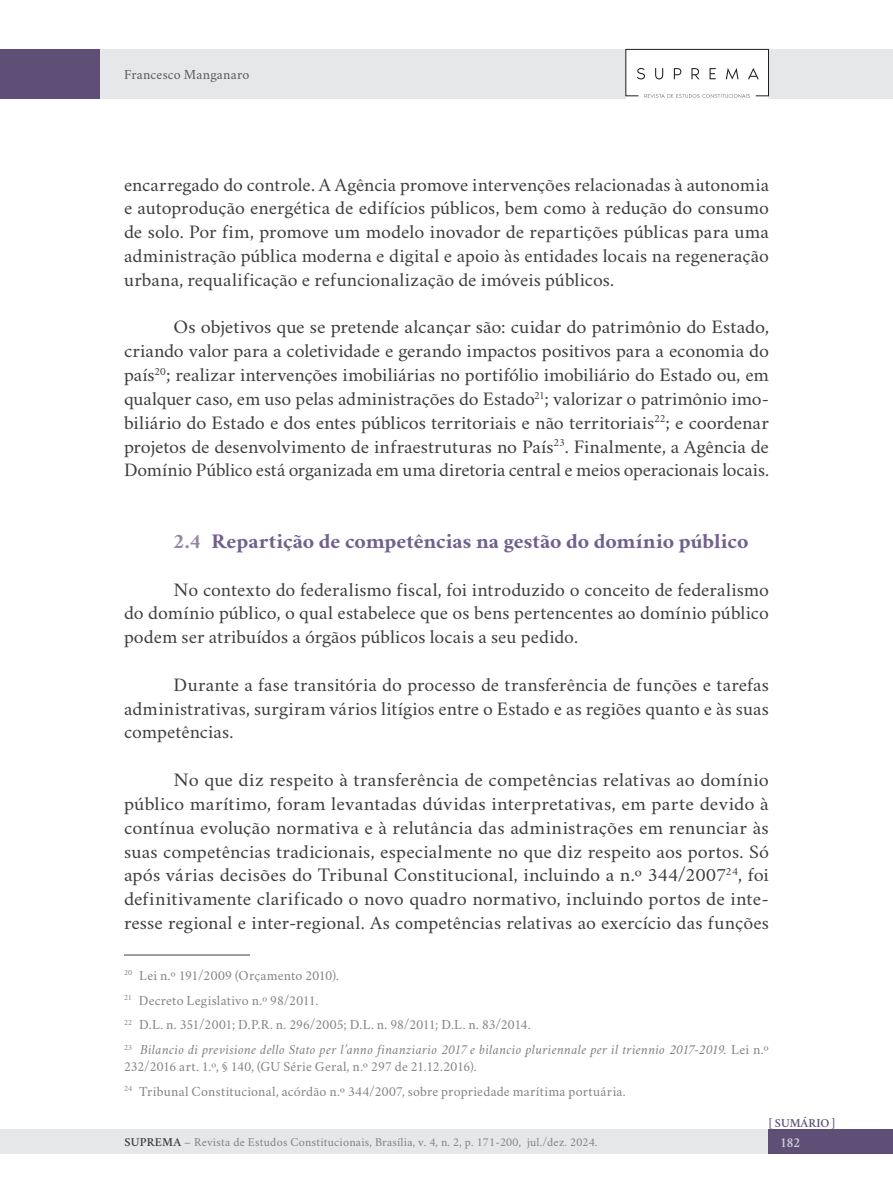
<style>
.page{position:relative;width:893px;height:1191px;background:#fff}
.page>*{position:absolute;margin:0;border:0;box-sizing:border-box;transform-origin:0 0}
.t1{font:700 21px "Crimson";color:#725f8d;scale:1.05 1}
.texto_corrido_pt{font:19.25px/23.8px "Crimson";color:#3e3e3f;text-align:justify;scale:1.05 1}
.texto_corrido_pt-2{font:19.25px/23.8px "Crimson";color:#3e3e3f;text-align:justify}
.FOOTNOTE{font:14px "Crimson";letter-spacing:.015em;color:#808285}
.FOOTNOTE-2{font:italic 14px/16.6px "Crimson";letter-spacing:.02em;color:#808285}
.t2{font:14px "Crimson";letter-spacing:.02em;color:#57585a}
.t3{font:600 14px "Crimson";color:#d1d2d4}
.t4{font:12.25px "Crimson";letter-spacing:.02em;color:#808285}
.t5{font:600 12.25px "Crimson";color:#5f4f76}
.s1{color:#9484a6}
.s2{font-style:normal}
.s3{font-weight:600;color:#3e3e3f}
</style>
<div class="page">
<div style="left:0;top:1129px;width:790px;height:25px;background:#e6e7e9"></div>
<div style="left:0;top:49px;width:892px;height:50px;background:#e6e7e9"></div>
<div style="left:768px;top:1129px;width:124px;height:25px;background:#5f4f76"></div>
<div style="left:0;top:49px;width:99px;height:50px;background:#5f4f76"></div>
<div style="left:626px;top:50px;width:142px;height:49px;background:#fff"></div>
<svg style="left:625px;top:48px;width:144px;height:50px"></svg>
<hr style="left:124px;top:954px;width:126px;height:1px;background:#3e3e3f">
<p class="t2" style="left:124px;top:64px;width:127px">Francesco Manganaro</p>
<p class="texto_corrido_pt-2" style="left:124px;top:170px;width:646px">encarregado do controle. A Agência promove intervenções relacionadas à autonomia e autoprodução energética de edifícios públicos, bem como à redução do consumo de solo. Por fim, promove um modelo inovador de repartições públicas para uma administração pública moderna e digital e apoio às entidades locais na regeneração urbana, requalificação e refuncionalização de imóveis públicos.</p>
<p class="texto_corrido_pt" style="left:124px;top:313px;width:616px;text-indent:50px">Os objetivos que se pretende alcançar são: cuidar do patrimônio do Estado, criando valor para a coletividade e gerando impactos positivos para a economia do país<sup>20</sup>; realizar intervenções imobiliárias no portifólio imobiliário do Estado ou, em qualquer caso, em uso pelas administrações do Estado<sup>21</sup>; valorizar o patrimônio imo&shy;biliário do Estado e dos entes públicos territoriais e não territoriais<sup>22</sup>; e coordenar projetos de desenvolvimento de infraestruturas no País<sup>23</sup>. Finalmente, a Agência de Domínio Público está organizada em uma diretoria central e meios operacionais locais.</p>
<p class="t1" style="left:174px;top:525px;width:549px"><span class="s1">2.4</span> Repartição de competências na gestão do domínio público</p>
<p class="texto_corrido_pt-2" style="left:124px;top:575px;width:646px;text-indent:50px">No contexto do federalismo fiscal, foi introduzido o conceito de federalismo do domínio público, o qual estabelece que os bens pertencentes ao domínio público podem ser atribuídos a órgãos públicos locais a seu pedido.</p>
<p class="texto_corrido_pt-2" style="left:124px;top:670px;width:646px;text-indent:50px">Durante a fase transitória do processo de transferência de funções e tarefas administrativas, surgiram vários litígios entre o Estado e as regiões quanto e às suas competências.</p>
<p class="texto_corrido_pt" style="left:124px;top:765px;width:616px;text-indent:50px">No que diz respeito à transferência de competências relativas ao domínio público marítimo, foram levantadas dúvidas interpretativas, em parte devido à contínua evolução normativa e à relutância das administrações em renunciar às suas competências tradicionais, especialmente no que diz respeito aos portos. Só após várias decisões do Tribunal Constitucional, incluindo a n.º 344/2007<sup>24</sup>, foi definitivamente clarificado o novo quadro normativo, incluindo portos de inte&shy;resse regional e inter-regional. As competências relativas ao exercício das funções</p>
<p class="FOOTNOTE" style="left:124px;top:964px;width:216px"><sup>20</sup> Lei n.º 191/2009 (Orçamento 2010).</p>
<p class="FOOTNOTE" style="left:124px;top:989px;width:196px"><sup>21</sup> Decreto Legislativo n.º 98/2011.</p>
<p class="FOOTNOTE" style="left:124px;top:1013px;width:408px"><sup>22</sup> D.L. n. 351/2001; D.P.R. n. 296/2005; D.L. n. 98/2011; D.L. n. 83/2014.</p>
<p class="FOOTNOTE-2" style="left:124px;top:1041px;width:646px"><sup>23</sup> Bilancio di previsione dello Stato per l’anno finanziario 2017 e bilancio pluriennale per il triennio 2017-2019. <span class="s2">Lei n.º<br>232/2016 art. 1.º, § 140, (GU Série Geral, n.º 297 de 21.12.2016).</span></p>
<p class="FOOTNOTE" style="left:124px;top:1080px;width:503px"><sup>24</sup> Tribunal Constitucional, acórdão n.º 344/2007, sobre propriedade marítima portuária.</p>
<p class="t5" style="left:769px;top:1114px;width:68px">[ SUMÁRIO ]</p>
<p class="t4" style="left:125px;top:1132px;width:474px"><span class="s3">SUPREMA</span> – Revista de Estudos Constitucionais, Brasília, v. 4, n. 2, p. 171-200, jul./dez. 2024.</p>
<p class="t3" style="left:780px;top:1132px;width:21px">182</p>
</div>
